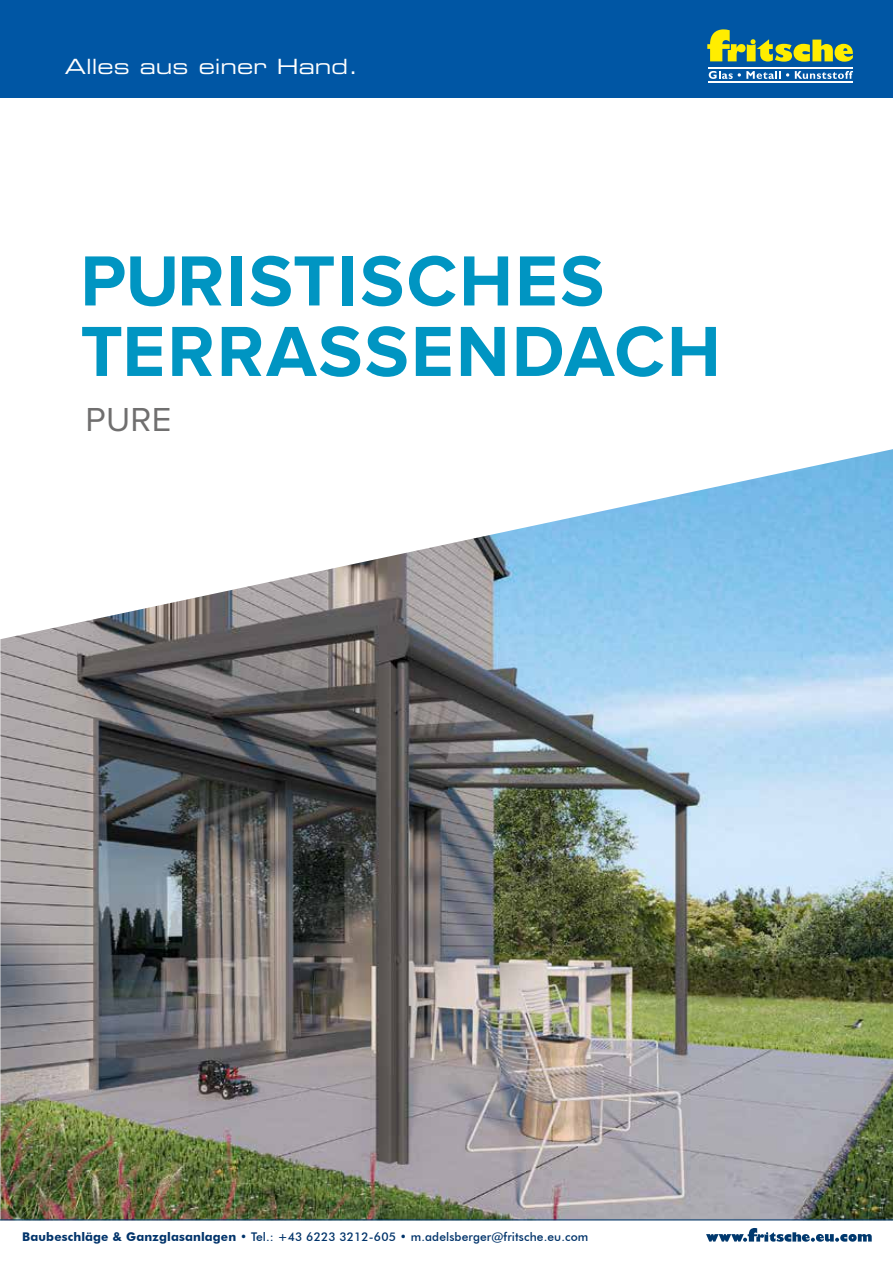
<style>
.page{position:relative;width:893px;height:1263px;background:#fff}
.page>*{position:absolute;margin:0;border:0;box-sizing:border-box;transform-origin:0 0}
.t1{font:700 73.5px/70.5px "Proxima Nova";letter-spacing:.03em;color:#0095c2}
.t2{font:34.5px "Proxima Nova";color:#706f6f}
.t3{font:21px "Eurostile LT Std Ex 2";color:#fff}
.t4{font:500 12px "Futura BT";letter-spacing:.01em;color:#00336a}
.s1{font-weight:700}
</style>
<div class="page">
<img style="left:0;top:449px;width:893px;height:770px">
<div style="left:0;top:0;width:893px;height:98px;background:#0056a4"></div>
<div style="left:702px;top:23px;width:157px;height:66px;background:#0056a4"></div>
<svg style="left:707px;top:29px;width:146px;height:33px"></svg>
<hr style="left:709px;top:67px;width:144px;height:1px;background:#fff">
<hr style="left:709px;top:81px;width:144px;height:2px;background:#fff">
<svg style="left:709px;top:71px;width:80px;height:8px"></svg>
<svg style="left:795px;top:71px;width:58px;height:8px"></svg>
<svg style="left:706px;top:1228px;width:166px;height:14px"></svg>
<hr style="left:0;top:1219px;width:893px;height:1px;background:#00386d">
<h3 class="t3" style="left:65px;top:52px;width:295px">Alles aus einer Hand.</h3>
<h1 class="t1" style="left:80px;top:247px;width:642px">PURISTISCHES<br>TERRASSENDACH</h1>
<h2 class="t2" style="left:85px;top:400px;width:88px">PURE</h2>
<p class="t4" style="left:22px;top:1230px;width:568px"><span class="s1">Baubeschläge &amp; Ganzglasanlagen</span> • Tel.: +43 6223 3212-605 • m.adelsberger@fritsche.eu.com</p>
</div>
